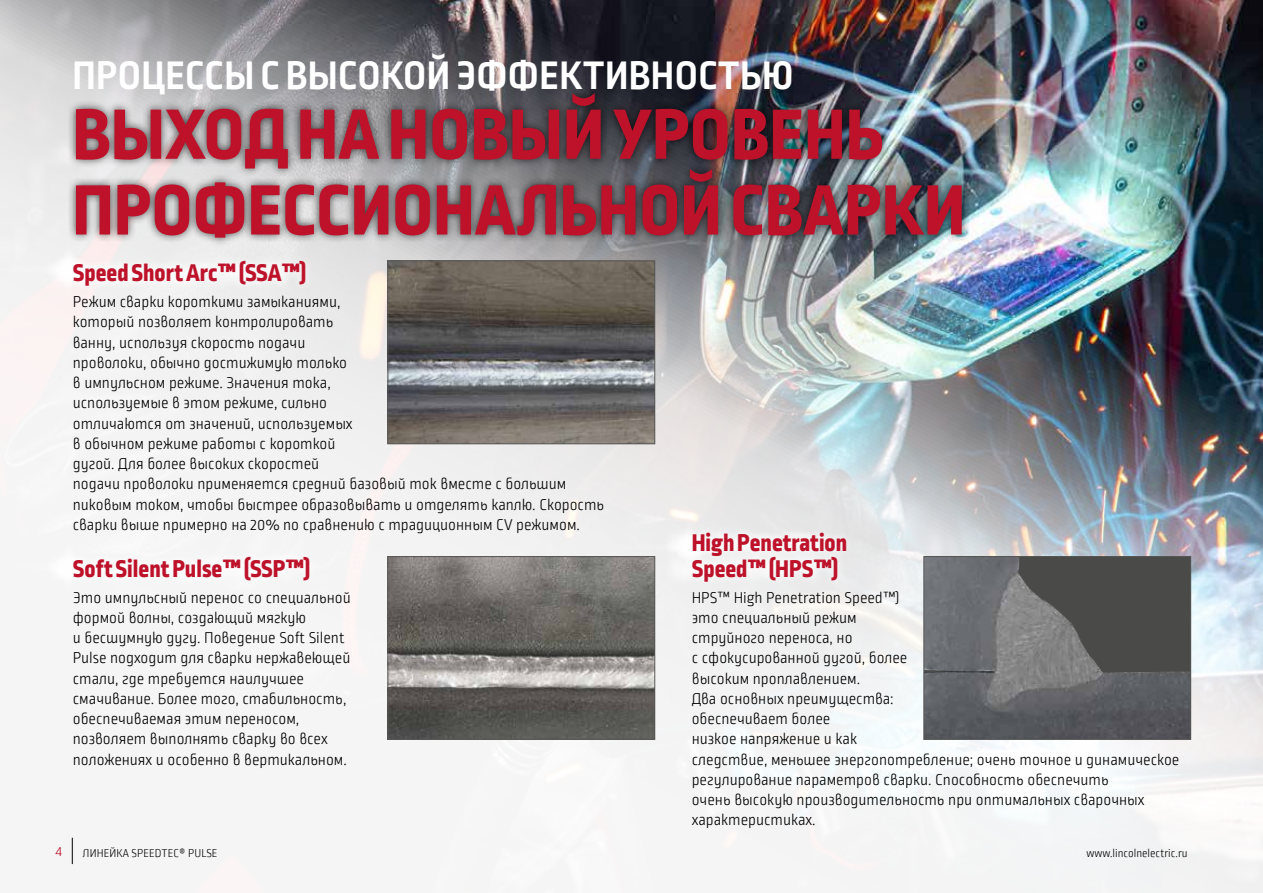
<style>
.page{position:relative;width:1263px;height:893px;background:#fff}
.page>*{position:absolute;margin:0;border:0;box-sizing:border-box;transform-origin:0 0}
.t1{font:800 75px/75.8px "Ropa Sans Pro";letter-spacing:.01em;color:#bd122a}
.t2{font:700 42px "Ropa Sans Pro";letter-spacing:.01em;color:#fff}
.t3{font:800 25.5px/25.5px "Ropa Sans Pro";color:#bd122a}
.t4{font:300 16.5px/20.2px "Ropa Sans Pro";color:#000}
.t5{font:300 15px "Ropa Sans PTT";color:#bd122a}
.t6{font:300 12px "Ropa Sans PTT";letter-spacing:.005em;color:#000}
</style>
<div class="page">
<img style="left:0;top:0;width:1263px;height:893px">
<div style="left:67px;top:85px;width:904px;height:162px;background:#000;opacity:.72"></div>
<div style="left:0;top:524px;width:175px;height:87px;background:#f5f5f5"></div>
<svg style="left:0;top:226px;width:175px;height:87px"></svg>
<div style="left:44px;top:253px;width:249px;height:42px;background:#faf3f3"></div>
<div style="left:65px;top:253px;width:249px;height:42px;background:#f4f2f3"></div>
<div style="left:44px;top:548px;width:253px;height:41px;background:#f6f6f6"></div>
<div style="left:65px;top:548px;width:253px;height:41px;background:#f8f8f8"></div>
<svg style="left:582px;top:503px;width:214px;height:88px"></svg>
<div style="left:663px;top:524px;width:171px;height:66px;background:#f2f1f2"></div>
<div style="left:684px;top:524px;width:171px;height:66px;background:#f2f2f2"></div>
<img style="left:390px;top:558px;width:263px;height:180px">
<div style="left:388px;top:556px;width:267px;height:184px;border:1px solid #575756"></div>
<img style="left:390px;top:263px;width:263px;height:179px">
<div style="left:388px;top:261px;width:267px;height:183px;border:1px solid #575756"></div>
<img style="left:926px;top:558px;width:263px;height:180px">
<div style="left:924px;top:556px;width:267px;height:184px;border:1px solid #575756"></div>
<svg style="left:72px;top:838px;width:1px;height:26px"></svg>
<h2 class="t2" style="left:72px;top:51px;width:722px">ПРОЦЕССЫ С ВЫСОКОЙ ЭФФЕКТИВНОСТЬЮ</h2>
<h1 class="t1" style="left:73px;top:100px;width:894px">ВЫХОД НА НОВЫЙ УРОВЕНЬ<br>ПРОФЕССИОНАЛЬНОЙ СВАРКИ</h1>
<h3 class="t3" style="left:73px;top:261px;width:235px">Speed Short Arc™ (SSA™)</h3>
<p class="t4" style="left:73px;top:293px;width:533px">Режим сварки короткими замыканиями,<br>который позволяет контролировать<br>ванну, используя скорость подачи<br>проволоки, обычно достижимую только<br>в импульсном режиме. Значения тока,<br>используемые в этом режиме, сильно<br>отличаются от значений, используемых<br>в обычном режиме работы с короткой<br>дугой. Для более высоких скоростей<br>подачи проволоки применяется средний базовый ток вместе с большим пиковым током, чтобы быстрее образовывать и отделять каплю. Скорость сварки выше примерно на 20% по сравнению с традиционным CV режимом.</p>
<h3 class="t3" style="left:73px;top:557px;width:239px">Soft Silent Pulse™ (SSP™)</h3>
<h3 class="t3" style="left:692px;top:531px;width:157px">High Penetration<br>Speed™ (HPS™)</h3>
<p class="t4" style="left:73px;top:588px;width:279px">Это импульсный перенос со специальной формой волны, создающий мягкую<br>и бесшумную дугу. Поведение Soft Silent Pulse подходит для сварки нержавеющей стали, где требуется наилучшее смачивание. Более того, стабильность, обеспечиваемая этим переносом, позволяет выполнять сварку во всех положениях и особенно в вертикальном.</p>
<p class="t4" style="left:692px;top:588px;width:489px">HPS™ High Penetration Speed™)<br>это специальный режим<br>струйного переноса, но<br>с сфокусированной дугой, более<br>высоким проплавлением.<br>Два основных преимущества:<br>обеспечивает более<br>низкое напряжение и как<br>следствие, меньшее энергопотребление; очень точное и динамическое регулирование параметров сварки. Способность обеспечить<br>очень высокую производительность при оптимальных сварочных характеристиках.</p>
<p class="t5" style="left:56px;top:843px;width:8px">4</p>
<p class="t6" style="left:83px;top:847px;width:136px">ЛИНЕЙКА SPEEDTEC® PULSE</p>
<p class="t6" style="left:1086px;top:847px;width:103px">www.lincolnelectric.ru</p>
</div>
